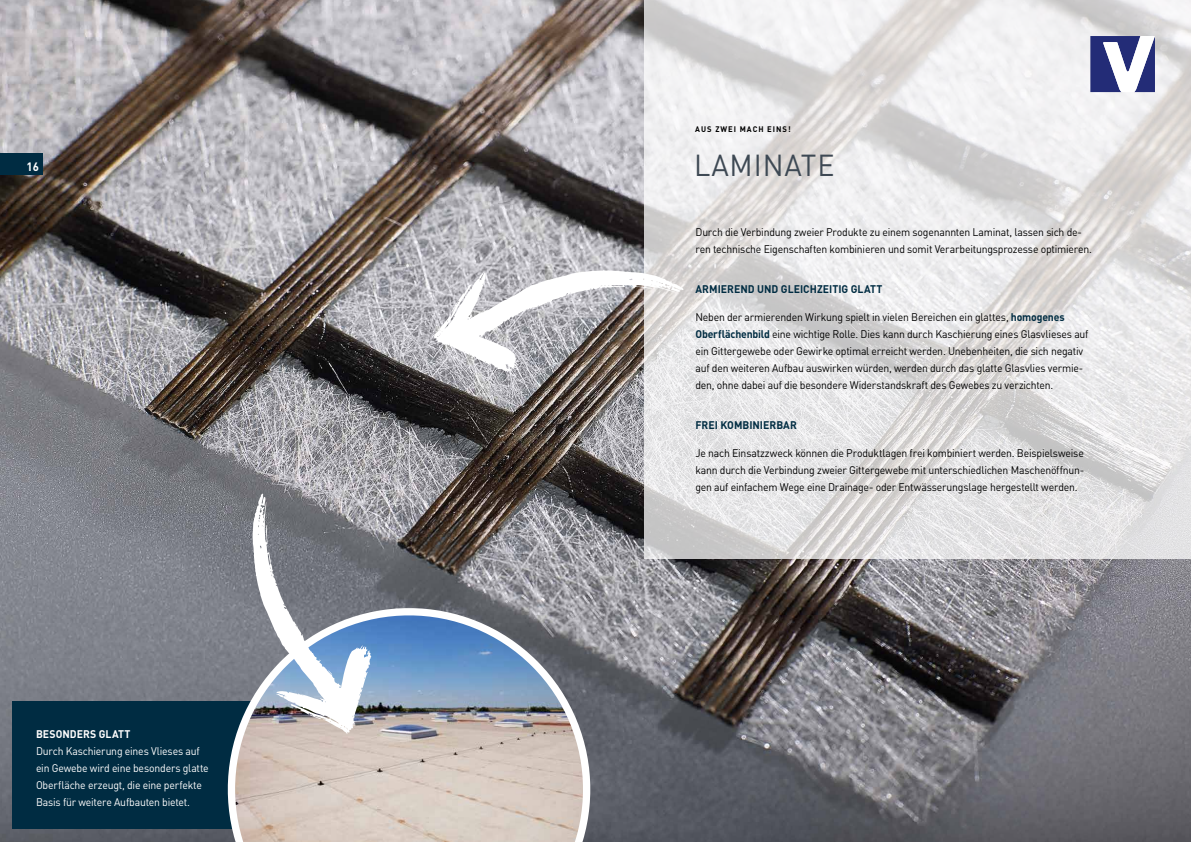
<style>
.page{position:relative;width:1191px;height:842px;background:#fff}
.page>*{position:absolute;margin:0;border:0;box-sizing:border-box;transform-origin:0 0}
.t1{font:30px "DIN Pro";letter-spacing:.03em;color:#3e4954;scale:.95 1}
.t2{font:700 12px "DINOT";color:#fff;scale:.95 1}
.t3{font:11px/17px "DIN Pro";letter-spacing:-.02em;color:#000;scale:.95 1}
.t4{font:11px/17px "DIN Pro";letter-spacing:-.02em;color:#fff;scale:.95 1}
.t5{font:700 11px "DIN Pro";color:#002c42;scale:.95 1}
.t6{font:700 11px "DIN Pro";color:#fff;scale:.95 1}
.t7{font:700 8px "DIN Pro";letter-spacing:.13em;color:#000;scale:.95 1}
.s1{font-weight:700;color:#002c42}
</style>
<div class="page">
<img style="left:0;top:0;width:1191px;height:842px">
<svg style="left:644px;top:0;width:547px;height:559px"></svg>
<svg style="left:433px;top:270px;width:250px;height:102px"></svg>
<div style="left:12px;top:702px;width:344px;height:127px;background:#002c42"></div>
<svg style="left:204px;top:584px;width:410px;height:258px;background:#9ea1a7"></svg>
<svg style="left:252px;top:493px;width:119px;height:241px"></svg>
<svg style="left:1090px;top:36px;width:65px;height:56px"></svg>
<div style="left:0;top:153px;width:43px;height:22px;background:#002c42"></div>
<p class="t2" style="left:26px;top:158px;width:15px">16</p>
<p class="t6" style="left:36px;top:725px;width:101px">BESONDERS GLATT</p>
<p class="t4" style="left:36px;top:741px;width:183px">Durch Kaschierung eines Vlieses auf ein Gewebe wird eine besonders glatte Oberfläche erzeugt, die eine perfekte Basis für weitere Aufbauten bietet.</p>
<p class="t7" style="left:695px;top:123px;width:102px">AUS ZWEI MACH EINS!</p>
<h1 class="t1" style="left:694px;top:142px;width:149px">LAMINATE</h1>
<p class="t3" style="left:695px;top:223px;width:419px">Durch die Verbindung zweier Produkte zu einem sogenannten Laminat, lassen sich de&shy;ren technische Eigenschaften kombinieren und somit Verarbeitungsprozesse optimieren.</p>
<p class="t5" style="left:695px;top:280px;width:198px">ARMIEREND UND GLEICHZEITIG GLATT</p>
<p class="t3" style="left:695px;top:308px;width:415px">Neben der armierenden Wirkung spielt in vielen Bereichen ein glattes, <span class="s1">homogenes Oberflächenbild</span> eine wichtige Rolle. Dies kann durch Kaschierung eines Glasvlieses auf ein Gittergewebe oder Gewirke optimal erreicht werden. Unebenheiten, die sich negativ auf den weiteren Aufbau auswirken würden, werden durch das glatte Glasvlies vermie&shy;den, ohne dabei auf die besondere Widerstandskraft des Gewebes zu verzichten.</p>
<p class="t5" style="left:695px;top:416px;width:108px">FREI KOMBINIERBAR</p>
<p class="t3" style="left:695px;top:444px;width:411px;text-align:justify">Je nach Einsatzzweck können die Produktlagen frei kombiniert werden. Beispielsweise kann durch die Verbindung zweier Gittergewebe mit unterschiedlichen Maschenöffnun&shy;gen auf einfachem Wege eine Drainage- oder Entwässerungslage hergestellt werden.</p>
</div>
